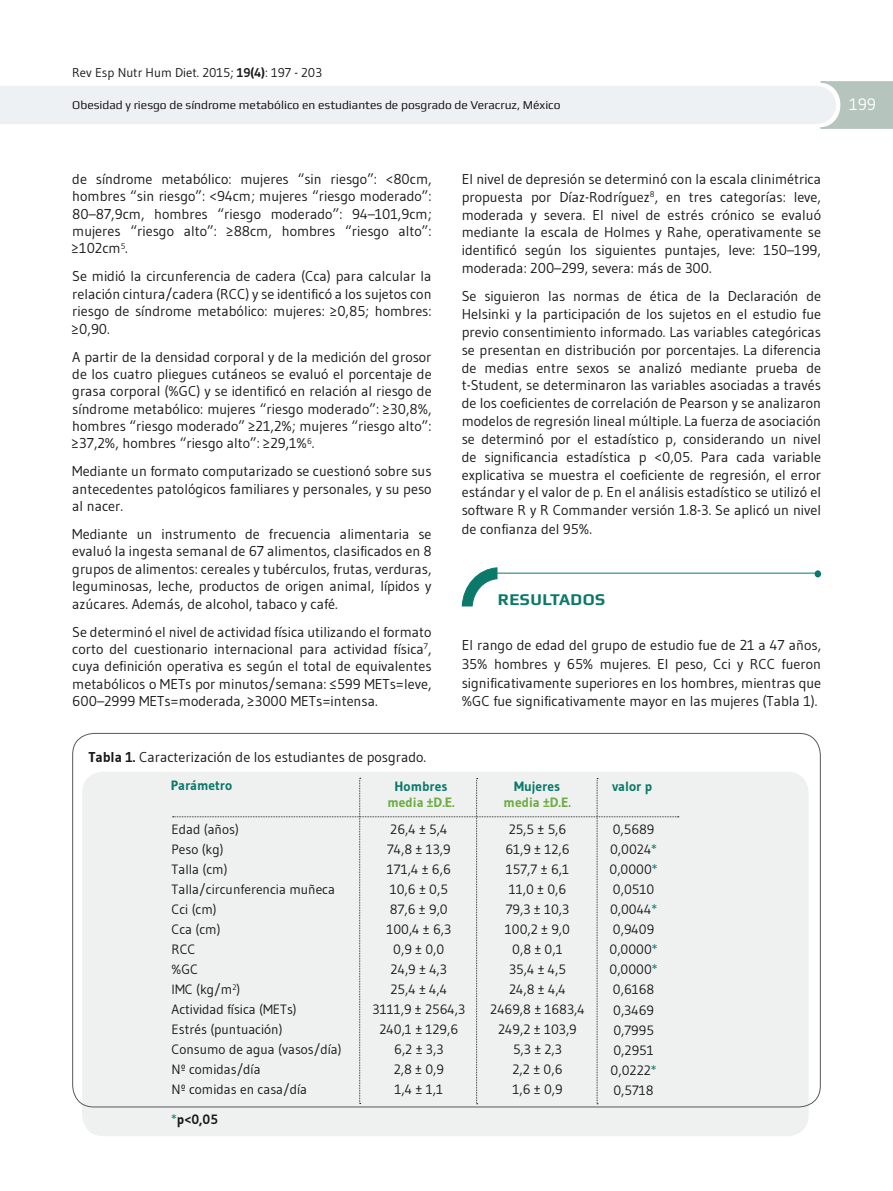
<style>
.page{position:relative;width:893px;height:1191px;background:#fff}
.page>*{position:absolute;margin:0;border:0;box-sizing:border-box;transform-origin:0 0}
.t1{font:700 16.5px "Play";letter-spacing:.03em;color:#0a7969}
.t2{font:16.5px "Gudea";color:#fff}
.t3{font:14.25px/17.4px "Gudea";color:#1a181b;text-align:justify}
.t4{font:13.5px/20px "Gudea";color:#1a181b}
.t5{font:700 13.5px "Gudea";color:#0a7969}
.t6{font:700 13.5px "Gudea";color:#6eac43}
.t7{font:700 13.5px "Gudea";color:#1a181b}
.t8{font:12.75px "Gudea";color:#1a181b}
.t9{font:12px "Play";color:#1a181b}
.s1{font-weight:700}
.s2{color:#0a7969}
.s3{font-weight:400;color:#0a7969}
</style>
<div class="page">
<svg style="left:0;top:81px;width:893px;height:48px"></svg>
<hr style="left:491px;top:573px;width:324px;height:1px;background:#0a7969">
<div style="left:815px;top:570px;width:6px;height:7px;background:#0a7969;border-radius:50%"></div>
<svg style="left:461px;top:567px;width:37px;height:40px"></svg>
<div style="left:82px;top:771px;width:727px;height:365px;background:#eef1f0;border-radius:21px"></div>
<svg style="left:173px;top:778px;width:506px;height:326px"></svg>
<p class="t8" style="left:72px;top:65px;width:251px">Rev Esp Nutr Hum Diet. 2015; <span class="s1">19(4)</span>: 197 - 203</p>
<p class="t9" style="left:72px;top:98px;width:490px">Obesidad y riesgo de síndrome metabólico en estudiantes de posgrado de Veracruz, México</p>
<p class="t2" style="left:849px;top:94px;width:28px">199</p>
<p class="t3" style="left:72px;top:170px;width:361px">de síndrome metabólico: mujeres “sin riesgo”: &lt;80cm, hombres “sin riesgo”: &lt;94cm; mujeres “riesgo moderado”:<br>80–87,9cm, hombres “riesgo moderado”: 94–101,9cm; mujeres “riesgo alto”: ≥88cm, hombres “riesgo alto”: ≥102cm<sup>5</sup>.</p>
<p class="t3" style="left:72px;top:267px;width:361px">Se midió la circunferencia de cadera (Cca) para calcular la relación cintura/cadera (RCC) y se identificó a los sujetos con riesgo de síndrome metabólico: mujeres: ≥0,85; hombres: ≥0,90.</p>
<p class="t3" style="left:72px;top:348px;width:361px">A partir de la densidad corporal y de la medición del grosor de los cuatro pliegues cutáneos se evaluó el porcentaje de grasa corporal (%GC) y se identificó en relación al riesgo de síndrome metabólico: mujeres “riesgo moderado”: ≥30,8%, hombres “riesgo moderado” ≥21,2%; mujeres “riesgo alto”: ≥37,2%, hombres “riesgo alto”: ≥29,1%<sup>6</sup>.</p>
<p class="t3" style="left:72px;top:462px;width:361px">Mediante un formato computarizado se cuestionó sobre sus antecedentes patológicos familiares y personales, y su peso al nacer.</p>
<p class="t3" style="left:72px;top:525px;width:361px">Mediante un instrumento de frecuencia alimentaria se evaluó la ingesta semanal de 67 alimentos, clasificados en 8 grupos de alimentos: cereales y tubérculos, frutas, verduras, leguminosas, leche, productos de origen animal, lípidos y azúcares. Además, de alcohol, tabaco y café.</p>
<p class="t3" style="left:72px;top:622px;width:361px">Se determinó el nivel de actividad física utilizando el formato corto del cuestionario internacional para actividad física<sup>7</sup>, cuya definición operativa es según el total de equivalentes metabólicos o METs por minutos/semana: ≤599 METs=leve, 600–2999 METs=moderada, ≥3000 METs=intensa.</p>
<p class="t3" style="left:462px;top:170px;width:361px;line-height:17.9px">El nivel de depresión se determinó con la escala clinimétrica propuesta por Díaz-Rodríguez<sup>8</sup>, en tres categorías: leve, moderada y severa. El nivel de estrés crónico se evaluó mediante la escala de Holmes y Rahe, operativamente se identificó según los siguientes puntajes, leve: 150–199, moderada: 200–299, severa: más de 300.</p>
<p class="t3" style="left:462px;top:287px;width:361px;line-height:17.9px">Se siguieron las normas de ética de la Declaración de Helsinki y la participación de los sujetos en el estudio fue previo consentimiento informado. Las variables categóricas se presentan en distribución por porcentajes. La diferencia de medias entre sexos se analizó mediante prueba de t-Student, se determinaron las variables asociadas a través de los coeficientes de correlación de Pearson y se analizaron modelos de regresión lineal múltiple. La fuerza de asociación se determinó por el estadístico p, considerando un nivel de significancia estadística p &lt;0,05. Para cada variable explicativa se muestra el coeficiente de regresión, el error estándar y el valor de p. En el análisis estadístico se utilizó el software R y R Commander versión 1.8-3. Se aplicó un nivel de confianza del 95%.</p>
<p class="t1" style="left:498px;top:589px;width:109px">RESULTADOS</p>
<p class="t3" style="left:462px;top:636px;width:361px;line-height:18.6px">El rango de edad del grupo de estudio fue de 21 a 47 años, 35% hombres y 65% mujeres. El peso, Cci y RCC fueron significativamente superiores en los hombres, mientras que %GC fue significativamente mayor en las mujeres (Tabla 1).</p>
<p class="t3" style="left:88px;top:748px;width:339px"><span class="s1">Tabla 1.</span> Caracterización de los estudiantes de posgrado.</p>
<p class="t5" style="left:171px;top:777px;width:63px">Parámetro</p>
<p class="t5" style="left:395px;top:778px;width:54px">Hombres</p>
<p class="t6" style="left:387px;top:794px;width:69px">media ±D.E.</p>
<p class="t5" style="left:514px;top:778px;width:48px">Mujeres</p>
<p class="t6" style="left:504px;top:794px;width:69px">media ±D.E.</p>
<p class="t5" style="left:612px;top:778px;width:42px">valor p</p>
<p class="t4" style="left:172px;top:819px;width:172px">Edad (años)<br>Peso (kg)<br>Talla (cm)<br>Talla/circunferencia muñeca<br>Cci (cm)<br>Cca (cm)<br>RCC<br>%GC<br>IMC (kg/m<sup>2</sup>)<br>Actividad física (METs)<br>Estrés (puntuación)<br>Consumo de agua (vasos/día)<br>Nº comidas/día<br>Nº comidas en casa/día</p>
<p class="t4" style="left:373px;top:819px;width:94px;text-align:center">26,4 ± 5,4<br>74,8 ± 13,9<br>171,4 ± 6,6<br>10,6 ± 0,5<br>87,6 ± 9,0<br>100,4 ± 6,3<br>0,9 ± 0,0<br>24,9 ± 4,3<br>25,4 ± 4,4<br>3111,9 ± 2564,3<br>240,1 ± 129,6<br>6,2 ± 3,3<br>2,8 ± 0,9<br>1,4 ± 1,1</p>
<p class="t4" style="left:490px;top:819px;width:96px;text-align:center">25,5 ± 5,6<br>61,9 ± 12,6<br>157,7 ± 6,1<br>11,0 ± 0,6<br>79,3 ± 10,3<br>100,2 ± 9,0<br>0,8 ± 0,1<br>35,4 ± 4,5<br>24,8 ± 4,4<br>2469,8 ± 1683,4<br>249,2 ± 103,9<br>5,3 ± 2,3<br>2,2 ± 0,6<br>1,6 ± 0,9</p>
<p class="t4" style="left:609px;top:819px;width:50px">0,5689<br>0,0024<span class="s2">*<br></span>0,0000<span class="s2">*<br></span>0,0510<br>0,0044<span class="s2">*<br></span>0,9409<br>0,0000<span class="s2">*<br></span>0,0000<span class="s2">*<br></span>0,6168<br>0,3469<br>0,7995<br>0,2951<br>0,0222<span class="s2">*<br></span>0,5718</p>
<p class="t7" style="left:171px;top:1111px;width:48px"><span class="s3">*</span>p&lt;0,05</p>
</div>
